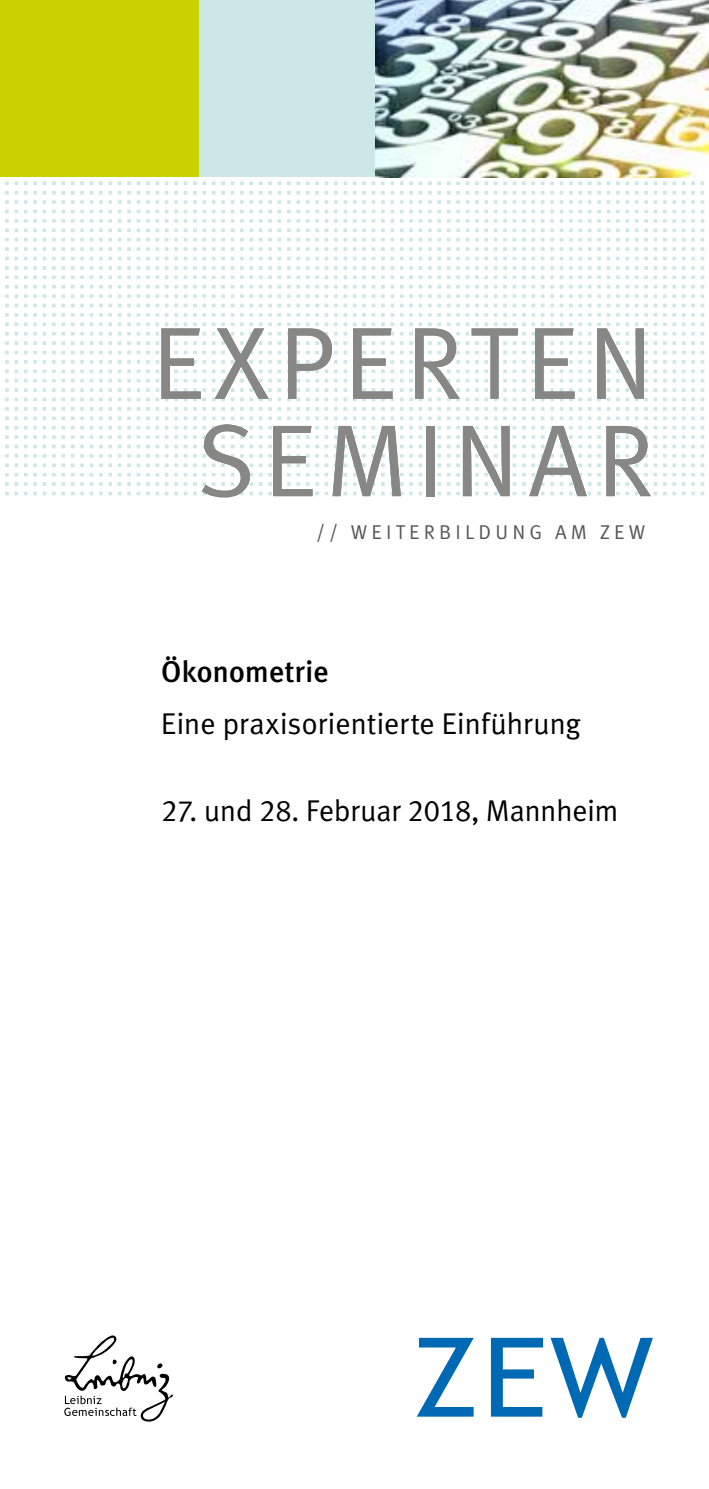
<style>
.page{position:relative;width:709px;height:1489px;background:#fff}
.page>*{position:absolute;margin:0;border:0;box-sizing:border-box;transform-origin:0 0}
.t1{font:102.5px/97.5px "Meta Pro";letter-spacing:.085em;color:#878786;text-align:center}
.t2{font:30px "Meta Pro";letter-spacing:-.02em;color:#000}
.t3{font:500 30px "Meta Pro";letter-spacing:-.01em;color:#000}
.t4{font:20px "Meta Pro";letter-spacing:.21em;color:#565656}
</style>
<div class="page">
<div style="left:198px;top:0;width:178px;height:177px;background:#cbe7e8"></div>
<div style="left:0;top:0;width:198px;height:177px;background:#c9d200"></div>
<svg style="left:5px;top:177px;width:700px;height:319px"></svg>
<svg style="left:64px;top:1335px;width:109px;height:86px"></svg>
<svg style="left:417px;top:1337px;width:57px;height:79px"></svg>
<svg style="left:491px;top:1337px;width:52px;height:79px"></svg>
<svg style="left:550px;top:1337px;width:103px;height:80px"></svg>
<img style="left:376px;top:0;width:333px;height:177px">
<h1 class="t1" style="left:152px;top:317px;width:503px">EXPERTEN<br>SEMINAR</h1>
<p class="t4" style="left:316px;top:519px;width:331px">// WEITERBILDUNG AM ZEW</p>
<p class="t3" style="left:161px;top:652px;width:169px">Ökonometrie</p>
<p class="t2" style="left:161px;top:704px;width:421px">Eine praxisorientierte Einführung</p>
<p class="t2" style="left:161px;top:791px;width:459px">27. und 28. Februar 2018, Mannheim</p>
</div>
